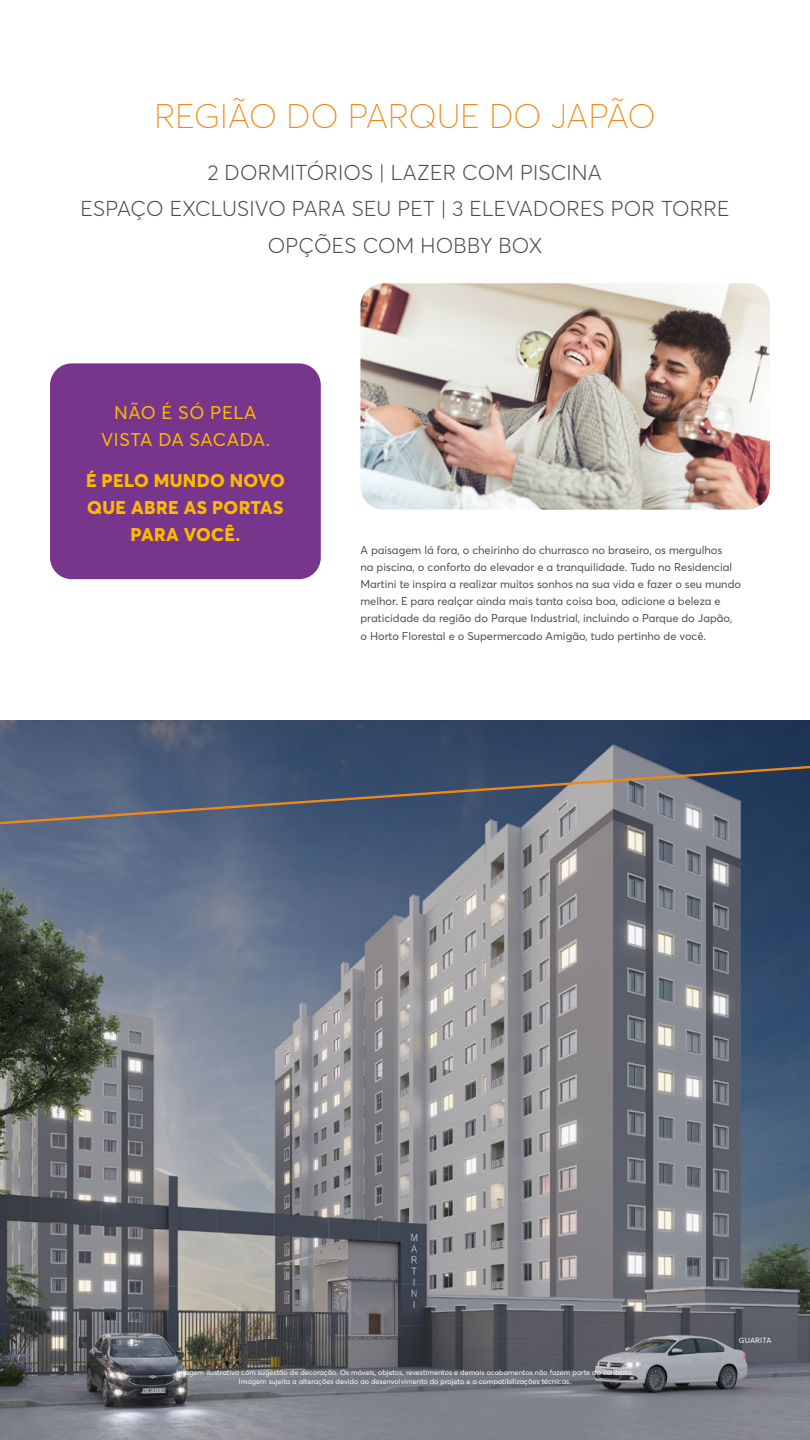
<style>
.page{position:relative;width:810px;height:1440px;background:#fff}
.page>*{position:absolute;margin:0;border:0;box-sizing:border-box;transform-origin:0 0}
.t1{font:100 33.75px "Averta Std";letter-spacing:.01em;color:#f18814}
.t2{font:300 21.3px/36.5px "Averta Std";letter-spacing:.01em;color:#4d4d4d;text-align:center}
.t3{font:800 18.23px/26.8px "Averta Std";letter-spacing:.02em;color:#fbba00;text-align:center}
.t4{font:18.23px/26.8px "Averta Std";letter-spacing:.035em;color:#fbba00;text-align:center}
.t5{font:11.1px/17.2px "Averta Std";color:#4d4d4d}
.t6{font:7.5px "Averta Std";letter-spacing:.025em;color:#fff}
.t7{font:7.27px/8.8px "Averta Std";color:#fff;text-align:center}
</style>
<div class="page">
<img style="left:0;top:720px;width:810px;height:36px">
<svg style="left:0;top:756px;width:810px;height:684px;background:#727781"></svg>
<div style="left:50px;top:363px;width:271px;height:216px;background:#78358c;border-radius:22px"></div>
<img style="left:360px;top:283px;width:410px;height:227px">
<h1 class="t1" style="left:154px;top:93px;width:503px">REGIÃO DO PARQUE DO JAPÃO</h1>
<h2 class="t2" style="left:80px;top:153px;width:651px">2 DORMITÓRIOS | LAZER COM PISCINA<br>ESPAÇO EXCLUSIVO PARA SEU PET | 3 ELEVADORES POR TORRE<br>OPÇÕES COM HOBBY BOX</h2>
<h3 class="t4" style="left:101px;top:399px;width:170px">NÃO É SÓ PELA<br>VISTA DA SACADA.</h3>
<h3 class="t3" style="left:86px;top:467px;width:200px">É PELO MUNDO NOVO<br>QUE ABRE AS PORTAS<br>PARA VOCÊ.</h3>
<p class="t5" style="left:360px;top:541px;width:382px">A paisagem lá fora, o cheirinho do churrasco no braseiro, os mergulhos<br>na piscina, o conforto do elevador e a tranquilidade. Tudo no Residencial Martini te inspira a realizar muitos sonhos na sua vida e fazer o seu mundo melhor. E para realçar ainda mais tanta coisa boa, adicione a beleza e praticidade da região do Parque Industrial, incluindo o Parque do Japão, o Horto Florestal e o Supermercado Amigão, tudo pertinho de você.</p>
<p class="t6" style="left:739px;top:1336px;width:34px">GUARITA</p>
<p class="t7" style="left:177px;top:1368px;width:458px">Imagem ilustrativa com sugestão de decoração. Os móveis, objetos, revestimentos e demais acabamentos não fazem parte do contrato.<br>Imagem sujeita a alterações devido ao desenvolvimento do projeto e a compatibilizações técnicas.</p>
</div>
